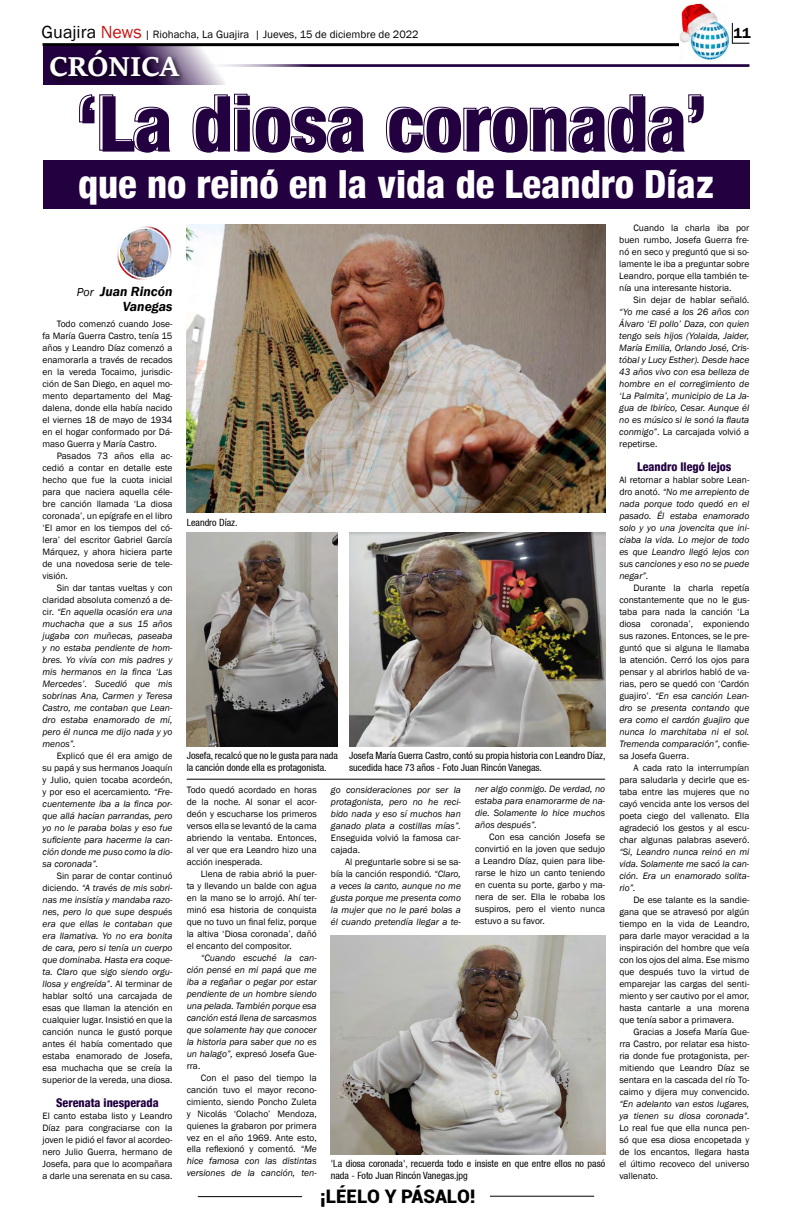
<style>
.page{position:relative;width:792px;height:1224px;background:#fff}
.page>*{position:absolute;margin:0;border:0;box-sizing:border-box;transform-origin:0 0}
.t1{font:800 condensed 77.5px "Helvetica 87";color:#23003f}
.t2{font:800 condensed 38.8px "Helvetica 87";color:#fff}
.t3{font:700 30px "Sitka Subheading";color:#fff}
.t4{font:900 18.7px "Roboto";color:#000}
.t5{font:600 14.7px "Franklin Gothic";color:#000}
.t6{font:italic 600 13.6px/15px "Franklin Gothic";color:#000;text-align:right}
.t7{font:800 condensed 12px "Helvetica 87";color:#23003f}
.t8{font:11px "Franklin Gothic";color:#000}
.t9{font:condensed 10px/12px "Helvetica 57";color:#000}
.t10{font:9.5px/12px "Franklin Gothic";color:#000;text-align:justify}
.t11{font:italic 9.5px/12px "Franklin Gothic";color:#000;text-align:justify}
.s1{font-size:18px}
.s2{font-size:18px;color:#c91311}
.s3{font-weight:400;font-size:11.9px}
.s4{font-style:normal}
.s5{font-style:italic}
</style>
<div class="page">
<hr style="left:198px;top:1196px;width:104px;height:1px;background:#000">
<hr style="left:490px;top:1196px;width:104px;height:1px;background:#000">
<hr style="left:43px;top:43px;width:657px;height:3px;background:#000">
<svg style="left:732px;top:23px;width:17px;height:21px"></svg>
<img style="left:679px;top:4px;width:50px;height:55px">
<svg style="left:43px;top:46px;width:182px;height:39px"></svg>
<div style="left:47px;top:47px;width:140px;height:37px;background:#000;opacity:.75"></div>
<hr style="left:198px;top:64px;width:551px;height:3px;background:#23003f">
<div style="left:117px;top:226px;width:55px;height:55px;border:2px solid #fff;border-radius:50%"></div>
<img style="left:120px;top:229px;width:49px;height:48px;border-radius:24px">
<div style="left:43px;top:160px;width:706px;height:49px;background:#23003f"></div>
<img style="left:187px;top:224px;width:418px;height:289px">
<img style="left:349px;top:532px;width:256px;height:214px">
<img style="left:331px;top:935px;width:274px;height:220px">
<img style="left:187px;top:532px;width:151px;height:214px">
<hr style="left:187px;top:779px;width:418px;height:1px;background:#000">
<p class="t8" style="left:42px;top:28px;width:379px"><span class="s1">Guajira</span> <span class="s2">News</span> | Riohacha, La Guajira | Jueves, 15 de diciembre de 2022</p>
<h3 class="t5" style="left:733px;top:24px;width:19px">11</h3>
<h3 class="t3" style="left:49px;top:44px;width:131px">CRÓNICA</h3>
<h1 class="t1" style="left:78px;top:76px;width:631px">‘La diosa coronada’</h1>
<h2 class="t2" style="left:78px;top:160px;width:637px">que no reinó en la vida de Leandro Díaz</h2>
<h3 class="t6" style="left:77px;top:283px;width:97px"><span class="s3">Por</span> Juan Rincón<br>Vanegas</h3>
<p class="t10" style="left:43px;top:318px;width:132px;text-indent:14px">Todo comenzó cuando Jose&shy;fa María Guerra Castro, tenía 15 años y Leandro Díaz comenzó a enamorarla a través de recados en la vereda Tocaimo, jurisdic&shy;ción de San Diego, en aquel mo&shy;mento departamento del Mag&shy;dalena, donde ella había nacido el viernes 18 de mayo de 1934 en el hogar conformado por Dá&shy;maso Guerra y María Castro.</p>
<p class="t10" style="left:43px;top:450px;width:132px;text-indent:14px">Pasados 73 años ella ac&shy;cedió a contar en detalle este hecho que fue la cuota inicial para que naciera aquella céle&shy;bre canción llamada ‘La diosa coronada’, un epígrafe en el libro ‘El amor en los tiempos del có&shy;lera’ del escritor Gabriel García Márquez, y ahora hiciera parte de una novedosa serie de tele&shy;visión.</p>
<p class="t11" style="left:43px;top:582px;width:132px;text-indent:14px"><span class="s4">Sin dar tantas vueltas y con claridad absoluta comenzó a de&shy;cir.</span> “En aquella ocasión era una muchacha que a sus 15 años jugaba con muñecas, paseaba y no estaba pendiente de hom&shy;bres. Yo vivía con mis padres y mis hermanos en la finca ‘Las Mercedes’. Sucedió que mis sobrinas Ana, Carmen y Teresa Castro, me contaban que Lean&shy;dro estaba enamorado de mí, pero él nunca me dijo nada y yo menos”.</p>
<p class="t11" style="left:43px;top:750px;width:132px;text-indent:14px"><span class="s4">Explicó que él era amigo de su papá y sus hermanos Joaquín y Julio, quien tocaba acordeón, y por eso el acercamiento.</span> “Fre&shy;cuentemente iba a la finca por&shy;que allá hacían parrandas, pero yo no le paraba bolas y eso fue suficiente para hacerme la can&shy;ción donde me puso como la dio&shy;sa coronada”.</p>
<p class="t10" style="left:43px;top:870px;width:132px;text-indent:14px">Sin parar de contar continuó diciendo. <span class="s5">“A través de mis sobri&shy;nas me insistía y mandaba razo&shy;nes, pero lo que supe después era que ellas le contaban que era llamativa. Yo no era bonita de cara, pero si tenía un cuerpo que dominaba. Hasta era coque&shy;ta. Claro que sigo siendo orgu&shy;llosa y engreída”</span>. Al terminar de hablar soltó una carcajada de esas que llaman la atención en cualquier lugar. Insistió en que la canción nunca le gustó porque antes él había comentado que estaba enamorado de Josefa, esa muchacha que se creía la superior de la vereda, una diosa.</p>
<p class="t7" style="left:56px;top:1096px;width:104px">Serenata inesperada</p>
<p class="t10" style="left:43px;top:1110px;width:132px">El canto estaba listo y Leandro Díaz para congraciarse con la joven le pidió el favor al acordeo&shy;nero Julio Guerra, hermano de Josefa, para que lo acompañara a darle una serenata en su casa.</p>
<p class="t9" style="left:187px;top:516px;width:52px">Leandro Díaz.</p>
<p class="t9" style="left:187px;top:749px;width:153px">Josefa, recalcó que no le gusta para nada la canción donde ella es protagonista.</p>
<p class="t9" style="left:349px;top:749px;width:258px">Josefa María Guerra Castro, contó su propia historia con Leandro Díaz, sucedida hace 73 años - Foto Juan Rincón Vanegas.</p>
<p class="t10" style="left:187px;top:784px;width:132px">Todo quedó acordado en horas de la noche. Al sonar el acor&shy;deón y escucharse los primeros versos ella se levantó de la cama abriendo la ventaba. Entonces, al ver que era Leandro hizo una acción inesperada.</p>
<p class="t10" style="left:187px;top:868px;width:132px;text-indent:14px">Llena de rabia abrió la puer&shy;ta y llevando un balde con agua en la mano se lo arrojó. Ahí ter&shy;minó esa historia de conquista que no tuvo un final feliz, porque la altiva ‘Diosa coronada’, dañó el encanto del compositor.</p>
<p class="t11" style="left:187px;top:952px;width:132px;text-indent:14px">“Cuando escuché la can&shy;ción pensé en mi papá que me iba a regañar o pegar por estar pendiente de un hombre siendo una pelada. También porque esa canción está llena de sarcasmos que solamente hay que conocer la historia para saber que no es un halago”, <span class="s4">expresó Josefa Gue&shy;rra.</span></p>
<p class="t10" style="left:187px;top:1072px;width:132px;text-indent:14px">Con el paso del tiempo la canción tuvo el mayor recono&shy;cimiento, siendo Poncho Zuleta y Nicolás ‘Colacho’ Mendoza, quienes la grabaron por primera vez en el año 1969. Ante esto, ella reflexionó y comentó. <span class="s5">“Me hice famosa con las distintas versiones de la canción, ten-</span></p>
<p class="t11" style="left:331px;top:784px;width:132px">go consideraciones por ser la protagonista, pero no he reci&shy;bido nada y eso sí muchos han ganado plata a costillas mías”.</p>
<p class="t10" style="left:331px;top:832px;width:132px">Enseguida volvió la famosa car&shy;cajada.</p>
<p class="t11" style="left:331px;top:856px;width:132px;text-indent:14px"><span class="s4">Al preguntarle sobre si se sa&shy;bía la canción respondió.</span> “Claro, a veces la canto, aunque no me gusta porque me presenta como la mujer que no le paré bolas a él cuando pretendía llegar a te-</p>
<p class="t11" style="left:475px;top:783px;width:132px">ner algo conmigo. De verdad, no estaba para enamorarme de na&shy;die. Solamente lo hice muchos años después”.</p>
<p class="t10" style="left:475px;top:831px;width:132px;text-indent:14px">Con esa canción Josefa se convirtió en la joven que sedujo a Leandro Díaz, quien para libe&shy;rarse le hizo un canto teniendo en cuenta su porte, garbo y ma&shy;nera de ser. Ella le robaba los suspiros, pero el viento nunca estuvo a su favor.</p>
<p class="t9" style="left:331px;top:1158px;width:276px">'La diosa coronada', recuerda todo e insiste en que entre ellos no pasó nada - Foto Juan Rincón Vanegas.jpg</p>
<h3 class="t4" style="left:320px;top:1183px;width:157px">¡LÉELO Y PÁSALO!</h3>
<p class="t10" style="left:619px;top:222px;width:132px;text-indent:14px">Cuando la charla iba por buen rumbo, Josefa Guerra fre&shy;nó en seco y preguntó que si so&shy;lamente le iba a preguntar sobre Leandro, porque ella también te&shy;nía una interesante historia.</p>
<p class="t10" style="left:633px;top:294px;width:117px">Sin dejar de hablar señaló.</p>
<p class="t11" style="left:619px;top:306px;width:132px">“Yo me casé a los 26 años con Álvaro ‘El pollo’ Daza, con quien tengo seis hijos (Yolaida, Jaider, María Emilia, Orlando José, Cris&shy;tóbal y Lucy Esther). Desde hace 43 años vivo con esa belleza de hombre en el corregimiento de ‘La Palmita’, municipio de La Ja&shy;gua de Ibiríco, Cesar. Aunque él no es músico si le sonó la flauta conmigo”<span class="s4">. La carcajada volvió a repetirse.</span></p>
<p class="t7" style="left:637px;top:459px;width:96px">Leandro llegó lejos</p>
<p class="t11" style="left:619px;top:474px;width:132px"><span class="s4">Al retornar a hablar sobre Lean&shy;dro anotó.</span> “No me arrepiento de nada porque todo quedó en el pasado. Él estaba enamorado solo y yo una jovencita que ini&shy;ciaba la vida. Lo mejor de todo es que Leandro llegó lejos con sus canciones y eso no se puede negar”.</p>
<p class="t10" style="left:619px;top:582px;width:132px;text-indent:14px">Durante la charla repetía constantemente que no le gus&shy;taba para nada la canción ‘La diosa coronada’, exponiendo sus razones. Entonces, se le pre&shy;guntó que si alguna le llamaba la atención. Cerró los ojos para pensar y al abrirlos habló de va&shy;rias, pero se quedó con ‘Cardón guajiro’. <span class="s5">“En esa canción Lean&shy;dro se presenta contando que era como el cardón guajiro que nunca lo marchitaba ni el sol.<br>Tremenda comparación”,</span> confie&shy;sa Josefa Guerra.</p>
<p class="t10" style="left:619px;top:762px;width:132px;text-indent:14px">A cada rato la interrumpían para saludarla y decirle que es&shy;taba entre las mujeres que no cayó vencida ante los versos del poeta ciego del vallenato. Ella agradeció los gestos y al escu&shy;char algunas palabras aseveró.</p>
<p class="t11" style="left:619px;top:846px;width:132px">“Si, Leandro nunca reinó en mi vida. Solamente me sacó la can&shy;ción. Era un enamorado solita&shy;rio”.</p>
<p class="t10" style="left:619px;top:894px;width:132px;text-indent:14px">De ese talante es la sandie&shy;gana que se atravesó por algún tiempo en la vida de Leandro, para darle mayor veracidad a la inspiración del hombre que veía con los ojos del alma. Ese mismo que después tuvo la virtud de emparejar las cargas del senti&shy;miento y ser cautivo por el amor, hasta cantarle a una morena que tenía sabor a primavera.</p>
<p class="t10" style="left:619px;top:1026px;width:132px;text-indent:14px">Gracias a Josefa María Gue&shy;rra Castro, por relatar esa histo&shy;ria donde fue protagonista, per&shy;mitiendo que Leandro Díaz se sentara en la cascada del río To&shy;caimo y dijera muy convencido.</p>
<p class="t11" style="left:619px;top:1098px;width:132px">“En adelanto van estos lugares, ya tienen su diosa coronada".</p>
<p class="t10" style="left:619px;top:1122px;width:132px">Lo real fue que ella nunca pen&shy;só que esa diosa encopetada y de los encantos, llegara hasta el último recoveco del universo vallenato.</p>
</div>
